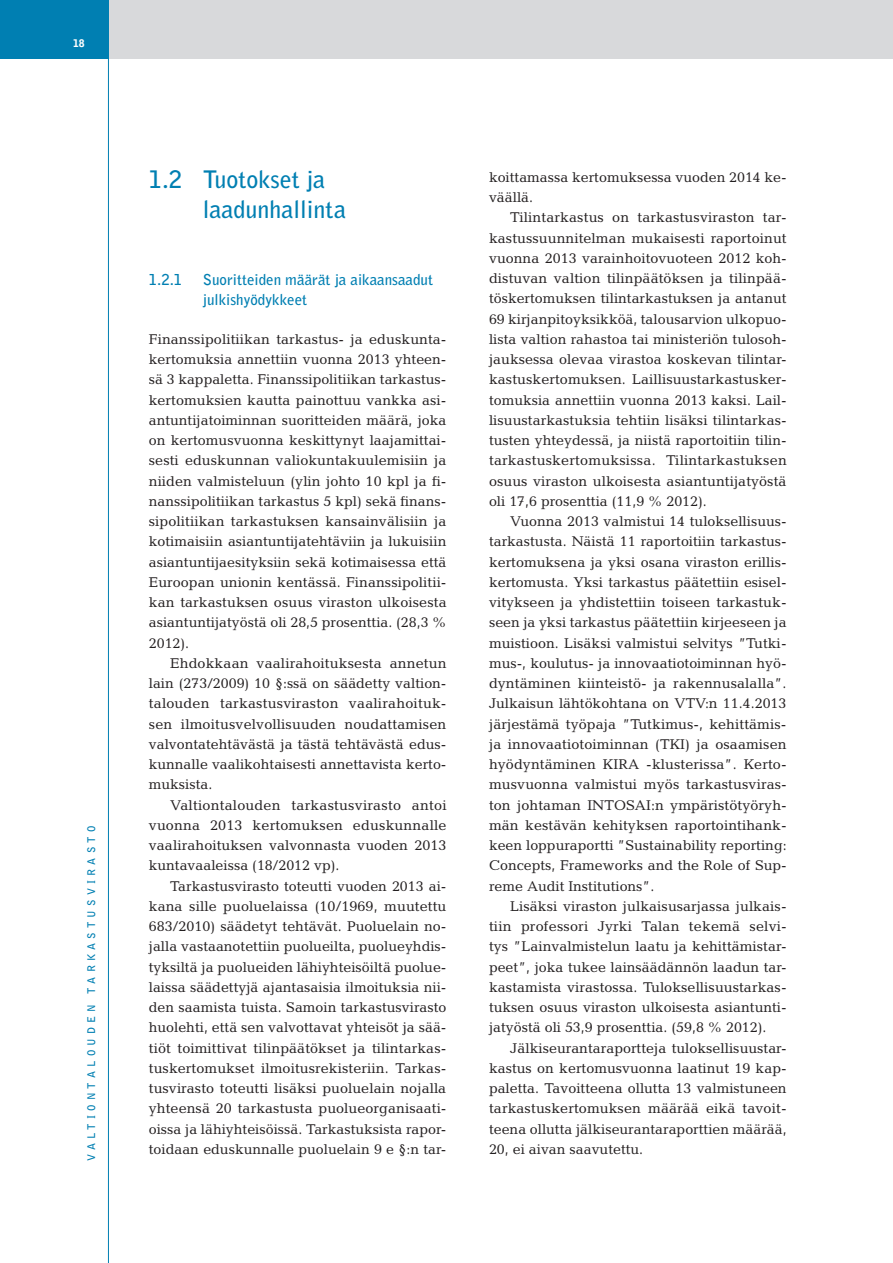
<style>
.page{position:relative;width:893px;height:1263px;background:#fff}
.page>*{position:absolute;margin:0;border:0;box-sizing:border-box;transform-origin:0 0}
.t1{font:700 24px/30px "Bell Gothic Std";color:#007fb2}
.t2{font:700 15px/20.2px "Bell Gothic Std";color:#007fb2}
.t3{font:14.25px/20.2px "Candida Std";color:#231f20;text-align:justify}
.t4{font:700 10.5px "Bell Gothic Std";letter-spacing:.4em;color:#007fb2}
.t5{font:900 10.5px "Bell Gothic Std";color:#fff}
</style>
<div class="page">
<div style="left:34px;top:0;width:859px;height:59px;background:#d8d9db"></div>
<div style="left:0;top:0;width:109px;height:59px;background:#007fb2"></div>
<hr style="left:108px;top:0;width:1px;height:1263px;background:#007fb2">
<p class="t5" style="left:73px;top:37px;width:13px">18</p>
<p class="t4" style="left:85px;top:1161px;width:337px;rotate:-90deg">VALTIONTALOUDEN TARKASTUSVIRASTO</p>
<h1 class="t1" style="left:203px;top:164px;width:145px;text-indent:-54px">1.2 Tuotokset ja laadunhallinta</h1>
<p class="t2" style="left:149px;top:270px;width:35px">1.2.1</p>
<p class="t2" style="left:203px;top:270px;width:232px">Suoritteiden määrät ja aikaansaadut julkishyödykkeet</p>
<p class="t3" style="left:149px;top:329px;width:299px">Finanssipolitiikan tarkastus- ja eduskunta&shy;kertomuksia annettiin vuonna 2013 yhteen&shy;sä 3 kappaletta. Finanssipolitiikan tarkastus&shy;kertomuksien kautta painottuu vankka asi&shy;antuntijatoiminnan suoritteiden määrä, joka on kertomusvuonna keskittynyt laajamittai&shy;sesti eduskunnan valiokuntakuulemisiin ja niiden valmisteluun (ylin johto 10 kpl ja fi&shy;nanssipolitiikan tarkastus 5 kpl) sekä finans&shy;sipolitiikan tarkastuksen kansainvälisiin ja kotimaisiin asiantuntijatehtäviin ja lukuisiin asiantuntijaesityksiin sekä kotimaisessa että Euroopan unionin kentässä. Finanssipolitii&shy;kan tarkastuksen osuus viraston ulkoisesta asiantuntijatyöstä oli 28,5 prosenttia. (28,3 % 2012).</p>
<p class="t3" style="left:149px;top:653px;width:299px;text-indent:21px">Ehdokkaan vaalirahoituksesta annetun lain (273/2009) 10 §:ssä on säädetty valtion&shy;talouden tarkastusviraston vaalirahoituk&shy;sen ilmoitusvelvollisuuden noudattamisen valvontatehtävästä ja tästä tehtävästä edus&shy;kunnalle vaalikohtaisesti annettavista kerto&shy;muksista.</p>
<p class="t3" style="left:149px;top:795px;width:299px;text-indent:21px">Valtiontalouden tarkastusvirasto antoi vuonna 2013 kertomuksen eduskunnalle vaalirahoituksen valvonnasta vuoden 2013 kuntavaaleissa (18/2012 vp).</p>
<p class="t3" style="left:149px;top:876px;width:299px;text-indent:21px">Tarkastusvirasto toteutti vuoden 2013 ai&shy;kana sille puoluelaissa (10/1969, muutettu 683/2010) säädetyt tehtävät. Puoluelain no&shy;jalla vastaanotettiin puolueilta, puolueyhdis&shy;tyksiltä ja puolueiden lähiyhteisöiltä puolue&shy;laissa säädettyjä ajantasaisia ilmoituksia nii&shy;den saamista tuista. Samoin tarkastusvirasto huolehti, että sen valvottavat yhteisöt ja sää&shy;tiöt toimittivat tilinpäätökset ja tilintarkas&shy;tuskertomukset ilmoitusrekisteriin. Tarkas&shy;tusvirasto toteutti lisäksi puoluelain nojalla yhteensä 20 tarkastusta puolueorganisaati&shy;oissa ja lähiyhteisöissä. Tarkastuksista rapor&shy;toidaan eduskunnalle puoluelain 9 e §:n tar-</p>
<p class="t3" style="left:489px;top:167px;width:299px">koittamassa kertomuksessa vuoden 2014 ke&shy;väällä.</p>
<p class="t3" style="left:489px;top:207px;width:299px;text-indent:21px">Tilintarkastus on tarkastusviraston tar&shy;kastussuunnitelman mukaisesti raportoinut vuonna 2013 varainhoitovuoteen 2012 koh&shy;distuvan valtion tilinpäätöksen ja tilinpää&shy;töskertomuksen tilintarkastuksen ja antanut 69 kirjanpitoyksikköä, talousarvion ulkopuo&shy;lista valtion rahastoa tai ministeriön tulosoh&shy;jauksessa olevaa virastoa koskevan tilintar&shy;kastuskertomuksen. Laillisuustarkastusker&shy;tomuksia annettiin vuonna 2013 kaksi. Lail&shy;lisuustarkastuksia tehtiin lisäksi tilintarkas&shy;tusten yhteydessä, ja niistä raportoitiin tilin&shy;tarkastuskertomuksissa. Tilintarkastuksen osuus viraston ulkoisesta asiantuntijatyöstä oli 17,6 prosenttia (11,9 % 2012).</p>
<p class="t3" style="left:489px;top:511px;width:299px;text-indent:21px">Vuonna 2013 valmistui 14 tuloksellisuus&shy;tarkastusta. Näistä 11 raportoitiin tarkastus&shy;kertomuksena ja yksi osana viraston erillis&shy;kertomusta. Yksi tarkastus päätettiin esisel&shy;vitykseen ja yhdistettiin toiseen tarkastuk&shy;seen ja yksi tarkastus päätettiin kirjeeseen ja muistioon. Lisäksi valmistui selvitys ”Tutki&shy;mus-, koulutus- ja innovaatiotoiminnan hyö&shy;dyntäminen kiinteistö- ja rakennusalalla”.<br>Julkaisun lähtökohtana on VTV:n 11.4.2013 järjestämä työpaja ”Tutkimus-, kehittämis&shy;ja innovaatiotoiminnan (TKI) ja osaamisen hyödyntäminen KIRA -klusterissa”. Kerto&shy;musvuonna valmistui myös tarkastusviras&shy;ton johtaman INTOSAI:n ympäristötyöryh&shy;män kestävän kehityksen raportointihank&shy;keen loppuraportti ”Sustainability reporting:<br>Concepts, Frameworks and the Role of Sup&shy;reme Audit Institutions”.</p>
<p class="t3" style="left:489px;top:896px;width:299px;text-indent:21px">Lisäksi viraston julkaisusarjassa julkais&shy;tiin professori Jyrki Talan tekemä selvi&shy;tys ”Lainvalmistelun laatu ja kehittämistar&shy;peet”, joka tukee lainsäädännön laadun tar&shy;kastamista virastossa. Tuloksellisuustarkas&shy;tuksen osuus viraston ulkoisesta asiantunti&shy;jatyöstä oli 53,9 prosenttia. (59,8 % 2012).</p>
<p class="t3" style="left:489px;top:1038px;width:299px;text-indent:21px">Jälkiseurantaraportteja tuloksellisuustar&shy;kastus on kertomusvuonna laatinut 19 kap&shy;paletta. Tavoitteena ollutta 13 valmistuneen tarkastuskertomuksen määrää eikä tavoit&shy;teena ollutta jälkiseurantaraporttien määrää, 20, ei aivan saavutettu.</p>
</div>
